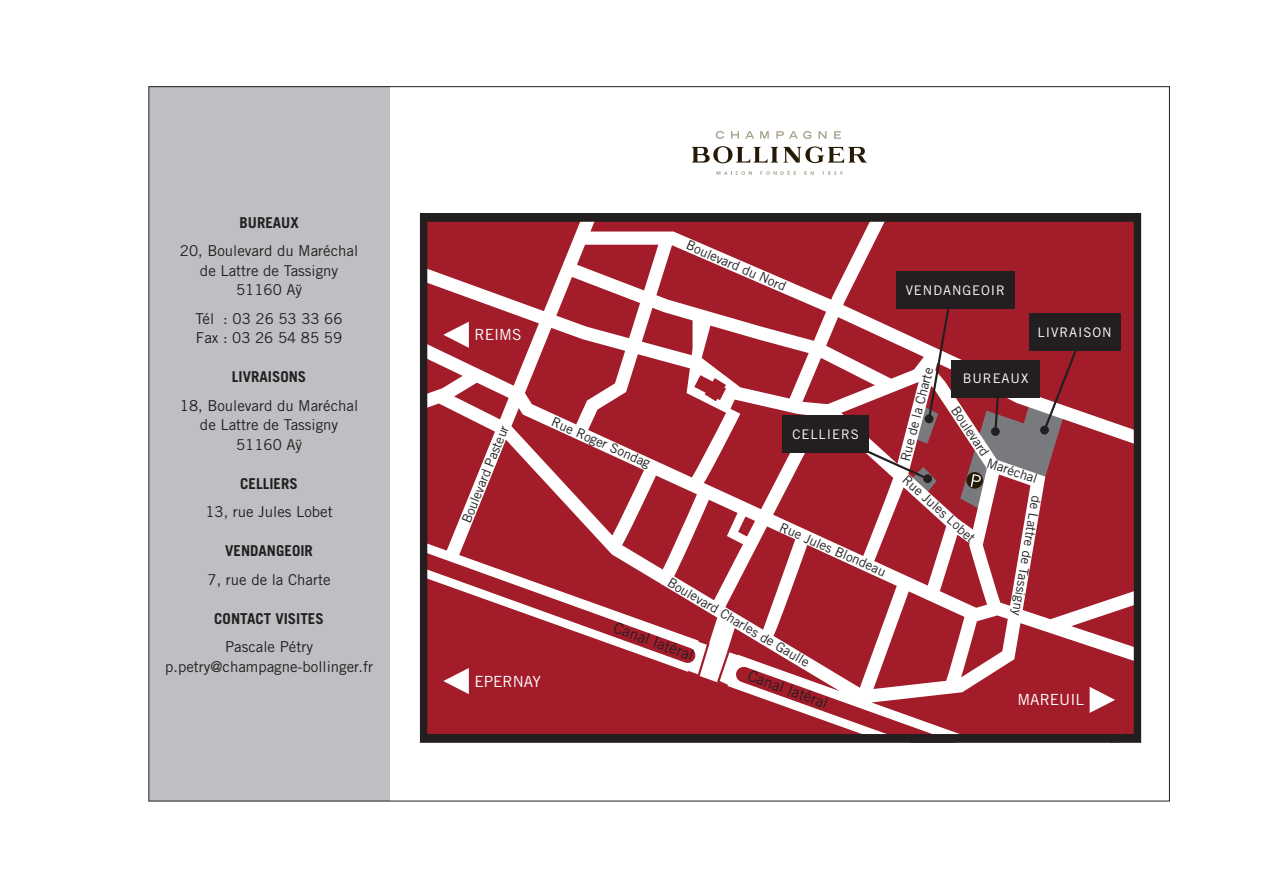
<style>
.page{position:relative;width:1263px;height:893px;background:#fff}
.page>*{position:absolute;margin:0;border:0;box-sizing:border-box;transform-origin:0 0}
.t1{font:15.3px "Trade Gothic LT Std";color:#231f20}
.t2{font:15.3px "Trade Gothic LT Std";color:#fff}
.t3{font:15px/19.5px "Trade Gothic LT Std";color:#231f20;text-align:center}
.t4{font:700 15px "Trade Gothic LT Std";color:#231f20}
.t5{font:13.2px "Trade Gothic LT Std";color:#231f20}
.t6{font:13.2px "Trade Gothic LT Std";letter-spacing:.07em;color:#fff}
</style>
<div class="page">
<svg style="left:420px;top:213px;width:721px;height:530px;fill:#a31c2a"></svg>
<svg style="left:846px;top:293px;width:107px;height:203px"></svg>
<div style="left:923px;top:474px;width:9px;height:9px;background:#231f20;border-radius:50%"></div>
<svg style="left:1089px;top:687px;width:26px;height:26px"></svg>
<svg style="left:426px;top:553px;width:283px;height:141px"></svg>
<svg style="left:443px;top:322px;width:26px;height:26px"></svg>
<div style="left:149px;top:87px;width:240px;height:714px;background:#bebfc2"></div>
<svg style="left:960px;top:342px;width:121px;height:167px"></svg>
<div style="left:991px;top:427px;width:9px;height:9px;background:#231f20;border-radius:50%"></div>
<div style="left:896px;top:271px;width:118px;height:38px;background:#231f20"></div>
<div style="left:1029px;top:314px;width:91px;height:37px;background:#231f20"></div>
<div style="left:951px;top:360px;width:89px;height:37px;background:#231f20"></div>
<div style="left:783px;top:415px;width:86px;height:38px;background:#231f20"></div>
<svg style="left:691px;top:146px;width:177px;height:17px"></svg>
<svg style="left:716px;top:131px;width:8px;height:8px"></svg>
<svg style="left:731px;top:131px;width:8px;height:8px"></svg>
<svg style="left:745px;top:131px;width:9px;height:8px"></svg>
<svg style="left:760px;top:131px;width:9px;height:8px"></svg>
<svg style="left:776px;top:131px;width:35px;height:8px"></svg>
<svg style="left:818px;top:131px;width:8px;height:8px"></svg>
<svg style="left:834px;top:131px;width:7px;height:8px"></svg>
<svg style="left:717px;top:171px;width:35px;height:4px"></svg>
<svg style="left:760px;top:170px;width:36px;height:5px"></svg>
<svg style="left:804px;top:171px;width:10px;height:4px"></svg>
<svg style="left:822px;top:171px;width:20px;height:4px"></svg>
<p class="t4" style="left:239px;top:213px;width:61px">BUREAUX</p>
<p class="t3" style="left:180px;top:241px;width:180px">20, Boulevard du Maréchal de Lattre de Tassigny<br>51160 Aÿ</p>
<p class="t3" style="left:196px;top:308px;width:148px;text-align:left">Tél : 03 26 53 33 66<br>Fax : 03 26 54 85 59</p>
<p class="t4" style="left:232px;top:368px;width:76px">LIVRAISONS</p>
<p class="t3" style="left:180px;top:395px;width:180px">18, Boulevard du Maréchal de Lattre de Tassigny<br>51160 Aÿ</p>
<p class="t4" style="left:240px;top:474px;width:59px">CELLIERS</p>
<p class="t3" style="left:205px;top:502px;width:129px">13, rue Jules Lobet</p>
<p class="t4" style="left:225px;top:542px;width:89px">VENDANGEOIR</p>
<p class="t3" style="left:208px;top:569px;width:124px">7, rue de la Charte</p>
<p class="t4" style="left:214px;top:609px;width:111px">CONTACT VISITES</p>
<p class="t3" style="left:165px;top:637px;width:209px">Pascale Pétry p.petry@champagne-bollinger.fr</p>
<p class="t2" style="left:474px;top:326px;width:48px">REIMS</p>
<p class="t5" style="left:690px;top:237px;width:109px;rotate:24deg">Boulevard du Nord</p>
<p class="t5" style="left:458px;top:519px;width:106px;rotate:-68deg">Boulevard Pasteur</p>
<p class="t5" style="left:556px;top:413px;width:108px;rotate:24deg">Rue Roger Sondag</p>
<p class="t6" style="left:792px;top:426px;width:68px">CELLIERS</p>
<p class="t5" style="left:784px;top:519px;width:116px;rotate:24deg">Rue Jules Blondeau</p>
<p class="t5" style="left:672px;top:575px;width:164px;rotate:30deg">Boulevard Charles de Gaulle</p>
<p class="t1" style="left:617px;top:618px;width:86px;rotate:20deg">Canal latéral</p>
<p class="t2" style="left:474px;top:672px;width:68px">EPERNAY</p>
<p class="t1" style="left:752px;top:666px;width:86px;rotate:20deg">Canal latéral</p>
<p class="t6" style="left:906px;top:282px;width:101px">VENDANGEOIR</p>
<p class="t6" style="left:1038px;top:325px;width:76px">LIVRAISON</p>
<p class="t5" style="left:897px;top:459px;width:98px;rotate:-75deg">Rue de la Charte</p>
<p class="t6" style="left:963px;top:371px;width:67px">BUREAUX</p>
<p class="t5" style="left:961px;top:403px;width:59px;rotate:57deg">Boulevard</p>
<p class="t5" style="left:990px;top:454px;width:54px;rotate:19deg">Maréchal</p>
<p class="t5" style="left:1045px;top:497px;width:123px;rotate:100deg">de Lattre de Tassigny</p>
<p class="t5" style="left:910px;top:472px;width:94px;rotate:42deg">Rue Jules Lobet</p>
<p class="t2" style="left:1017px;top:690px;width:68px">MAREUIL</p>
</div>
